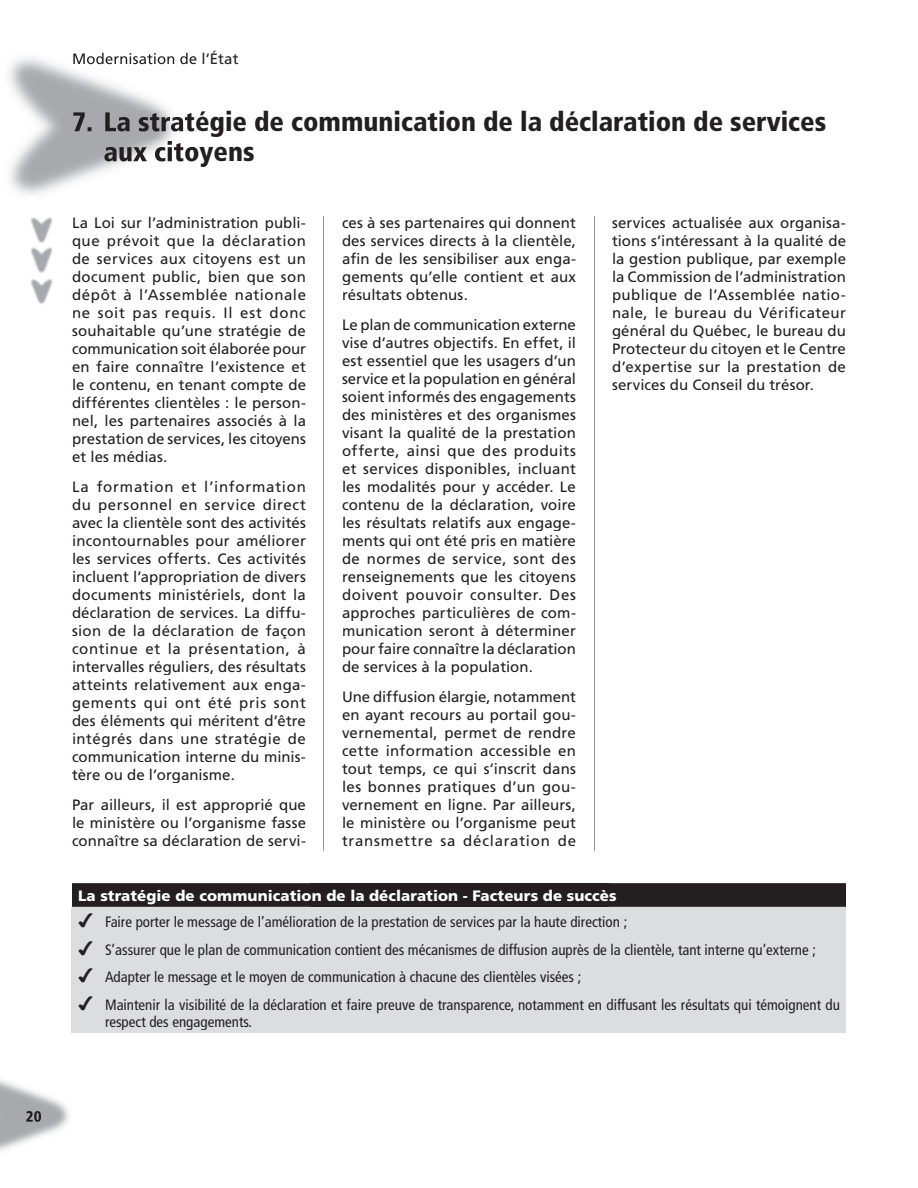
<style>
.page{position:relative;width:918px;height:1188px;background:#fff}
.page>*{position:absolute;margin:0;border:0;box-sizing:border-box;transform-origin:0 0}
.t1{font:900 condensed 27px "Frutiger";color:#231f20}
.t2{font:15px/18px "Frutiger";letter-spacing:.005em;color:#231f20;text-align:justify}
.t3{font:condensed 15px/27.3px "Frutiger";color:#231f20}
.s1{font-weight:900;font-stretch:normal;color:#fff}
.s2{font-family:"Monotype Sorts";font-stretch:normal;font-size:18px}
</style>
<div class="page">
<hr style="left:324px;top:216px;width:1px;height:636px;background:#95979a">
<hr style="left:594px;top:216px;width:1px;height:636px;background:#95979a">
<img style="left:30px;top:217px;width:23px;height:26px">
<img style="left:30px;top:247px;width:23px;height:26px">
<img style="left:30px;top:279px;width:23px;height:25px">
<img style="left:0;top:1079px;width:69px;height:72px">
<svg style="left:72px;top:883px;width:774px;height:24px;background:#262223"></svg>
<div style="left:310px;top:883px;width:299px;height:24px;background:#231f20"></div>
<div style="left:72px;top:907px;width:774px;height:126px;background:#dcdddf"></div>
<img style="left:73px;top:111px;width:119px;height:26px">
<img style="left:104px;top:141px;width:88px;height:26px">
<img style="left:26px;top:1111px;width:15px;height:11px">
<img style="left:73px;top:52px;width:119px;height:12px">
<h1 class="t1" style="left:72px;top:106px;width:756px">7. La stratégie de communication de la déclaration de services</h1>
<p class="t2" style="left:72px;top:213px;width:236px">La Loi sur l’administration publi&shy;que prévoit que la déclaration de services aux citoyens est un document public, bien que son dépôt à l’Assemblée nationale ne soit pas requis. Il est donc souhaitable qu’une stratégie de communication soit élaborée pour en faire connaître l’existence et le contenu, en tenant compte de différentes clientèles : le person&shy;nel, les partenaires associés à la prestation de services, les citoyens et les médias.</p>
<p class="t2" style="left:72px;top:477px;width:236px">La formation et l’information du personnel en service direct avec la clientèle sont des activités incontournables pour améliorer les services offerts. Ces activités incluent l’appropriation de divers documents ministériels, dont la déclaration de services. La diffu&shy;sion de la déclaration de façon continue et la présentation, à intervalles réguliers, des résultats atteints relativement aux enga&shy;gements qui ont été pris sont des éléments qui méritent d’être intégrés dans une stratégie de communication interne du minis&shy;tère ou de l’organisme.</p>
<p class="t2" style="left:72px;top:795px;width:236px">Par ailleurs, il est approprié que le ministère ou l’organisme fasse connaître sa déclaration de servi-</p>
<p class="t2" style="left:342px;top:213px;width:236px">ces à ses partenaires qui donnent des services directs à la clientèle, afin de les sensibiliser aux enga&shy;gements qu’elle contient et aux résultats obtenus.</p>
<p class="t2" style="left:342px;top:315px;width:236px">Le plan de communication externe vise d’autres objectifs. En effet, il est essentiel que les usagers d’un service et la population en général soient informés des engagements des ministères et des organismes visant la qualité de la prestation offerte, ainsi que des produits et services disponibles, incluant les modalités pour y accéder. Le contenu de la déclaration, voire les résultats relatifs aux engage&shy;ments qui ont été pris en matière de normes de service, sont des renseignements que les citoyens doivent pouvoir consulter. Des approches particulières de com&shy;munication seront à déterminer pour faire connaître la déclaration de services à la population.</p>
<p class="t2" style="left:342px;top:687px;width:236px">Une diffusion élargie, notamment en ayant recours au portail gou&shy;vernemental, permet de rendre cette information accessible en tout temps, ce qui s’inscrit dans les bonnes pratiques d’un gou&shy;vernement en ligne. Par ailleurs, le ministère ou l’organisme peut transmettre sa déclaration de</p>
<p class="t2" style="left:612px;top:213px;width:236px">services actualisée aux organisa&shy;tions s’intéressant à la qualité de la gestion publique, par exemple la Commission de l’administration publique de l’Assemblée natio&shy;nale, le bureau du Vérificateur général du Québec, le bureau du Protecteur du citoyen et le Centre d’expertise sur la prestation de services du Conseil du trésor.</p>
<p class="t3" style="left:78px;top:882px;width:764px"><span class="s1">La stratégie de communication de la déclaration - Facteurs de succès<br></span><span class="s2">4</span> Faire porter le message de l’amélioration de la prestation de services par la haute direction ;<br><span class="s2">4</span> S’assurer que le plan de communication contient des mécanismes de diffusion auprès de la clientèle, tant interne qu’externe ;<br><span class="s2">4</span> Adapter le message et le moyen de communication à chacune des clientèles visées ;<br><span class="s2">4</span> Maintenir la visibilité de la déclaration et faire preuve de transparence, notamment en diffusant les résultats qui témoignent du</p>
<p class="t3" style="left:105px;top:1008px;width:149px">respect des engagements.</p>
</div>
